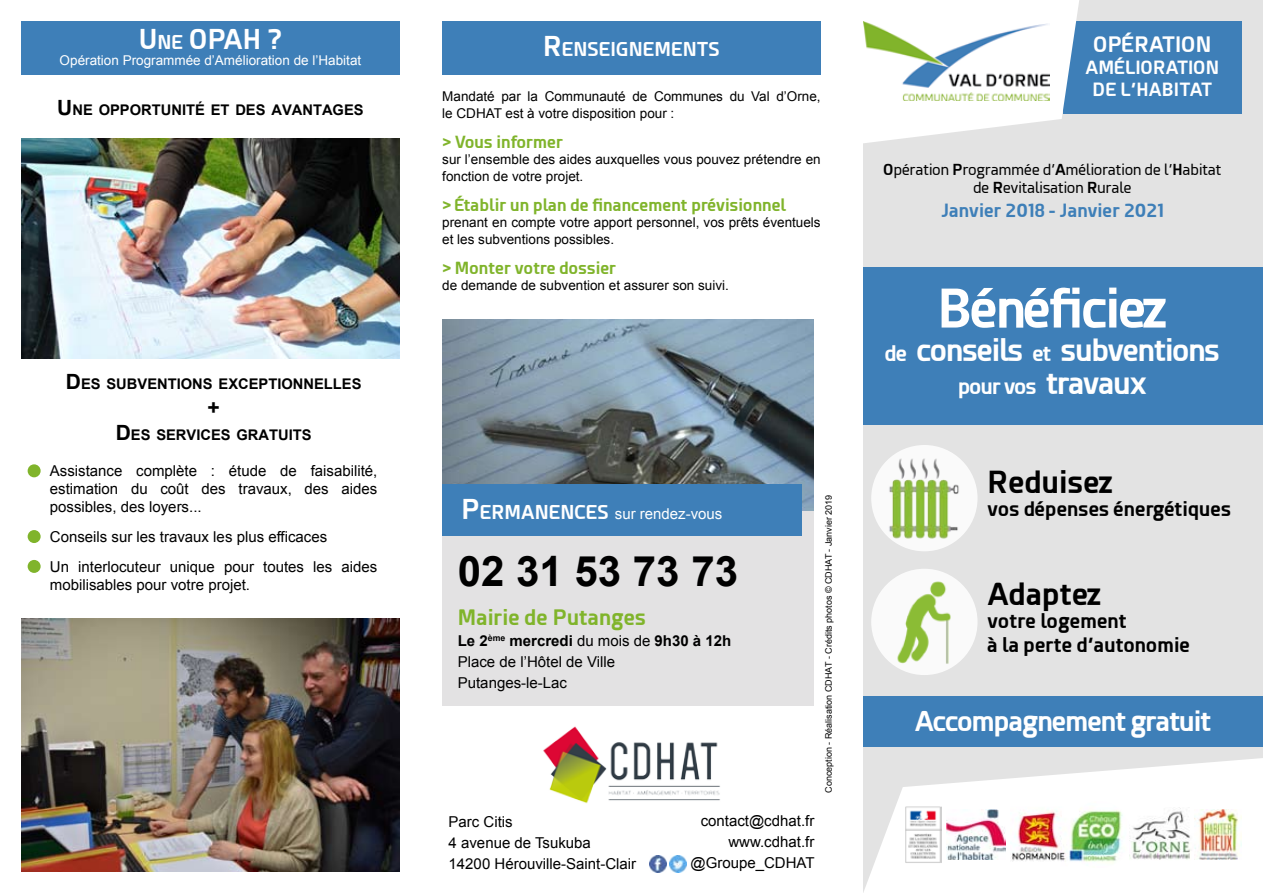
<style>
.page{position:relative;width:1263px;height:893px;background:#fff}
.page>*{position:absolute;margin:0;border:0;box-sizing:border-box;transform-origin:0 0}
.t1{font:700 52.5px "Esphimere";letter-spacing:-.04em;color:#fff}
.t2{font:700 42px "Arial";color:#000}
.t3{font:700 30px "Esphimere";letter-spacing:-.04em;color:#fff}
.t4{font:700 30px "Esphimere";color:#000}
.t5{font:700 27px "Esphimere";letter-spacing:-.04em;color:#fff}
.t6{font:700 21px "Esphimere";color:#fff}
.t7{font:700 21px "Esphimere";color:#80b42b}
.t8{font:700 21px "Arial";color:#000}
.t9{font:700 19.5px/23.4px "Esphimere";color:#000}
.t10{font:700 18.9px "Esphimere";color:#fff}
.t11{font:700 18px "Esphimere";color:#3e7fb8}
.t12{font:700 18px/21.6px "Esphimere";color:#fff;text-align:center}
.t13{font:700 16.5px "Esphimere";color:#80b42b}
.t14{font:15px/21px "Arial";color:#000}
.t15{font:15px/18px "Esphimere";color:#000;text-align:center}
.t16{font:15px "Arial";color:#fff}
.t17{font:700 14.7px "Arial";color:#000}
.t18{font:13.5px/16.5px "Arial";color:#000}
.t19{font:13.5px "Arial";color:#fff}
.t20{font:9px "Arial";color:#000}
.s1{font-size:18.9px}
.s2{font-size:21px}
.s3{font-size:27px}
.s4{font-family:"Esphimere";font-weight:700;font-size:27px}
.s5{font-family:"Esphimere";font-weight:700;font-size:18.9px}
.s6{font-weight:700}
.s7{font-size:30px}
</style>
<div class="page">
<div style="left:863px;top:0;width:400px;height:893px;background:#e3e3e3"></div>
<img style="left:543px;top:726px;width:177px;height:78px">
<div style="left:442px;top:21px;width:379px;height:53px;background:#3e7fb8"></div>
<img style="left:442px;top:319px;width:371px;height:193px">
<div style="left:442px;top:512px;width:371px;height:194px;background:#e3e2e3"></div>
<div style="left:442px;top:485px;width:360px;height:51px;background:#3e7fb8"></div>
<svg style="left:863px;top:758px;width:400px;height:135px;fill:#fff"></svg>
<img style="left:947px;top:809px;width:58px;height:51px">
<img style="left:1010px;top:801px;width:120px;height:66px">
<img style="left:1130px;top:808px;width:64px;height:53px">
<img style="left:1195px;top:810px;width:47px;height:49px">
<img style="left:904px;top:805px;width:37px;height:59px">
<div style="left:21px;top:21px;width:379px;height:53px;background:#3e7fb8"></div>
<div style="left:28px;top:464px;width:13px;height:13px;background:#80b42b;border-radius:50%"></div>
<div style="left:28px;top:530px;width:13px;height:13px;background:#80b42b;border-radius:50%"></div>
<div style="left:28px;top:560px;width:13px;height:13px;background:#80b42b;border-radius:50%"></div>
<div style="left:863px;top:267px;width:400px;height:157px;background:#3e7fb8"></div>
<div style="left:871px;top:445px;width:106px;height:106px;background:#fff;border-radius:50%"></div>
<img style="left:882px;top:456px;width:85px;height:85px">
<div style="left:1063px;top:21px;width:179px;height:93px;background:#3e7fb8"></div>
<div style="left:871px;top:569px;width:106px;height:106px;background:#fff;border-radius:50%"></div>
<img style="left:882px;top:579px;width:85px;height:85px">
<svg style="left:863px;top:0;width:216px;height:143px"></svg>
<img style="left:863px;top:21px;width:186px;height:79px">
<img style="left:21px;top:619px;width:378px;height:253px">
<img style="left:21px;top:138px;width:379px;height:220px">
<img style="left:650px;top:855px;width:17px;height:17px">
<img style="left:669px;top:855px;width:17px;height:17px">
<div style="left:863px;top:696px;width:400px;height:50px;background:#3e7fb8"></div>
<h3 class="t5" style="left:139px;top:23px;width:145px">U<span class="s1">ne</span> OPAH ?</h3>
<p class="t19" style="left:60px;top:52px;width:303px">Opération Programmée d’Amélioration de l’Habitat</p>
<p class="t17" style="left:57px;top:100px;width:308px"><span class="s2">U</span>NE OPPORTUNITÉ ET DES AVANTAGES</p>
<p class="t17" style="left:66px;top:374px;width:297px"><span class="s2">D</span> ES SUBVENTIONS EXCEPTIONNELLES</p>
<h3 class="t8" style="left:208px;top:393px;width:14px">+</h3>
<p class="t17" style="left:116px;top:425px;width:197px"><span class="s2">D</span> ES SERVICES GRATUITS</p>
<p class="t14" style="left:50px;top:462px;width:329px;line-height:18px;text-align:justify">Assistance complète : étude de faisabilité, estimation du coût des travaux, des aides possibles, des loyers...</p>
<p class="t14" style="left:50px;top:522px;width:329px;line-height:30px">Conseils sur les travaux les plus efficaces<br>Un interlocuteur unique pour toutes les aides</p>
<p class="t14" style="left:50px;top:574px;width:202px">mobilisables pour votre projet.</p>
<p class="t10" style="left:543px;top:37px;width:178px"><span class="s3">R</span>enseignements</p>
<p class="t18" style="left:442px;top:88px;width:380px">Mandaté par la Communauté de Communes du Val d’Orne, le CDHAT est à votre disposition pour :</p>
<p class="t13" style="left:442px;top:132px;width:122px">&gt; Vous informer</p>
<p class="t18" style="left:442px;top:151px;width:380px">sur l’ensemble des aides auxquelles vous pouvez prétendre en fonction de votre projet.</p>
<p class="t13" style="left:442px;top:195px;width:345px">&gt; Établir un plan de financement prévisionnel</p>
<p class="t18" style="left:442px;top:214px;width:380px">prenant en compte votre apport personnel, vos prêts éventuels et les subventions possibles.</p>
<p class="t13" style="left:442px;top:258px;width:176px">&gt; Monter votre dossier</p>
<p class="t18" style="left:442px;top:277px;width:288px">de demande de subvention et assurer son suivi.</p>
<p class="t16" style="left:461px;top:504px;width:263px"><span class="s4">P</span><span class="s5">ermanences</span> sur rendez-vous</p>
<h2 class="t2" style="left:458px;top:543px;width:282px">02 31 53 73 73</h2>
<h3 class="t7" style="left:458px;top:604px;width:190px">Mairie de Putanges</h3>
<p class="t14" style="left:458px;top:630px;width:275px"><span class="s6">LE 2</span><sup>ÈME</sup> <span class="s6">MERCREDI</span> du mois de <span class="s6">9H30 À 12H<br></span>Place de l’Hôtel de Ville<br>Putanges-le-Lac</p>
<p class="t14" style="left:449px;top:811px;width:189px">Parc Citis<br>4 avenue de Tsukuba<br>14200 Hérouville-Saint-Clair</p>
<p class="t14" style="left:690px;top:811px;width:126px;text-align:right">contact@cdhat.fr www.cdhat.fr @Groupe_CDHAT</p>
<p class="t20" style="left:823px;top:793px;width:300px;rotate:-90deg">Conception - Réalisation CDHAT - Crédits photos © CDHAT - Janvier 2019</p>
<h3 class="t6" style="left:1093px;top:32px;width:120px">OPÉRATION</h3>
<p class="t12" style="left:1085px;top:57px;width:135px">AMÉLIORATION<br>DE L’HABITAT</p>
<p class="t15" style="left:883px;top:161px;width:339px"><span class="s6">O</span>pération <span class="s6">P</span>rogrammée d’<span class="s6">A</span>mélioration de l’<span class="s6">H</span>abitat de <span class="s6">R</span>evitalisation <span class="s6">R</span>urale</p>
<p class="t11" style="left:941px;top:200px;width:224px">Janvier 2018 - Janvier 2021</p>
<h1 class="t1" style="left:937px;top:276px;width:232px">Bénéficiez</h1>
<h3 class="t3" style="left:885px;top:331px;width:337px"><span class="s2">de</span> conseils <span class="s2">et</span> subventions</h3>
<h3 class="t6" style="left:958px;top:373px;width:190px">pour vos <span class="s7">travaux</span></h3>
<h3 class="t4" style="left:988px;top:464px;width:127px">Reduisez</h3>
<h3 class="t9" style="left:988px;top:498px;width:245px">vos dépenses énergétiques</h3>
<h3 class="t4" style="left:988px;top:575px;width:115px">Adaptez</h3>
<h3 class="t9" style="left:988px;top:609px;width:204px">votre logement<br>à la perte d’autonomie</h3>
<h3 class="t5" style="left:915px;top:704px;width:298px">Accompagnement gratuit</h3>
</div>
